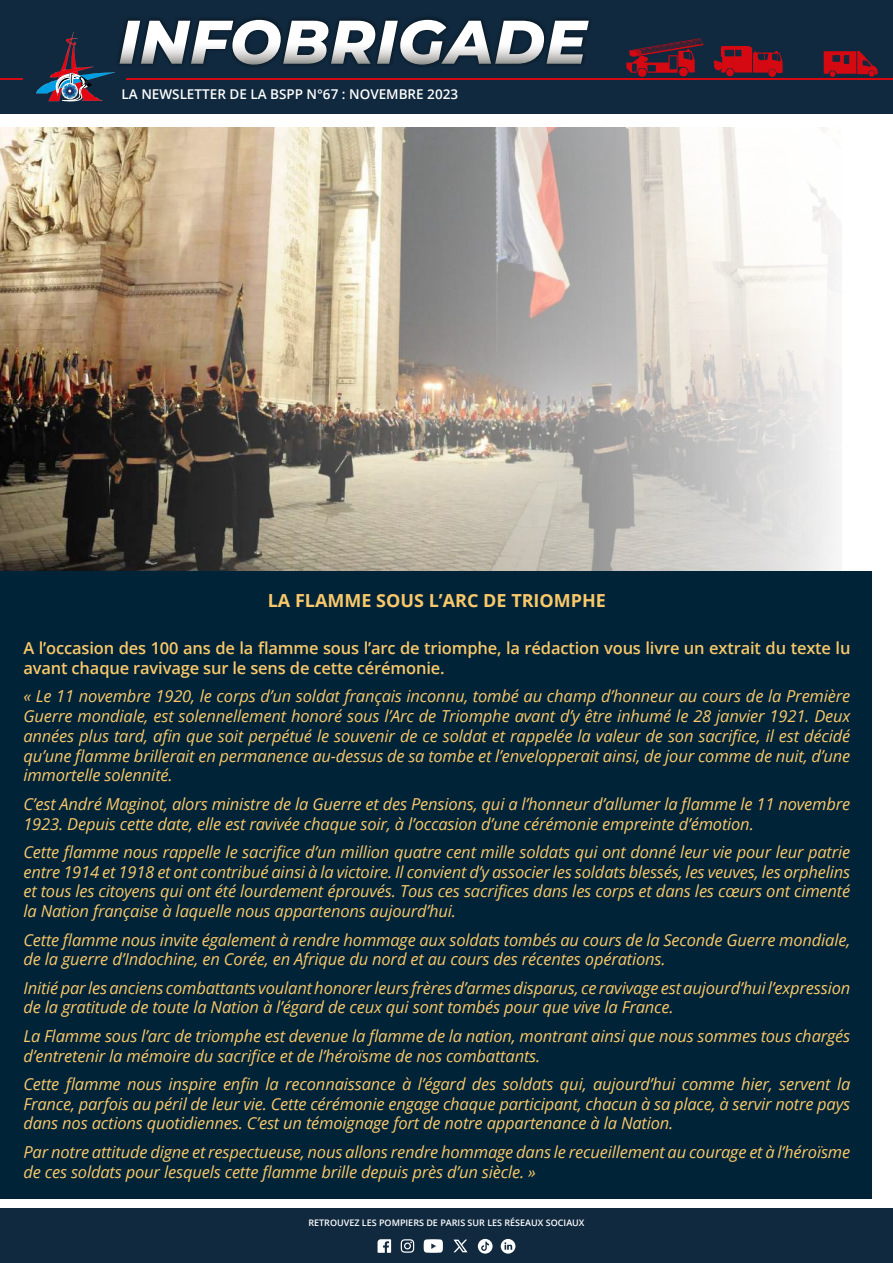
<style>
.page{position:relative;width:893px;height:1263px;background:#fff}
.page>*{position:absolute;margin:0;border:0;box-sizing:border-box;transform-origin:0 0}
.t1{font:italic 800 61.5px "Montserrat";letter-spacing:.01em;color:#fff}
.t2{font:700 18px "Open Sans";color:#f9c86a}
.t3{font:italic 16.5px/19.8px "Open Sans";letter-spacing:-.01em;color:#f9c86a}
.t4{font:600 16.5px/19.8px "Open Sans";letter-spacing:-.01em;color:#f9c86a}
.t5{font:600 13.5px "Open Sans";color:#fff}
.t6{font:600 9px "Open Sans";color:#fff}
</style>
<div class="page">
<img style="left:0;top:128px;width:835px;height:443px">
<div style="left:0;top:571px;width:872px;height:628px;background:#002337"></div>
<div style="left:0;top:0;width:893px;height:114px;background:#10293e"></div>
<hr style="left:127px;top:78px;width:766px;height:2px;background:#d50911">
<hr style="left:0;top:78px;width:23px;height:2px;background:#d50911">
<svg style="left:36px;top:32px;width:79px;height:70px"></svg>
<div style="left:115px;top:15px;width:478px;height:54px;background:#000;opacity:.5"></div>
<svg style="left:824px;top:51px;width:54px;height:26px"></svg>
<svg style="left:714px;top:46px;width:69px;height:31px"></svg>
<svg style="left:626px;top:38px;width:78px;height:39px"></svg>
<div style="left:0;top:1208px;width:893px;height:55px;background:#10293e"></div>
<svg style="left:378px;top:1239px;width:13px;height:14px"></svg>
<svg style="left:501px;top:1239px;width:14px;height:14px"></svg>
<svg style="left:401px;top:1239px;width:92px;height:14px"></svg>
<h1 class="t1" style="left:118px;top:-3px;width:470px">INFOBRIGADE</h1>
<p class="t5" style="left:122px;top:85px;width:338px">LA NEWSLETTER DE LA BSPP N°67 : NOVEMBRE 2023</p>
<p class="t5" style="left:322px;top:86px;width:17px">56</p>
<p class="t5" style="left:449px;top:86px;width:9px">2</p>
<p class="t2" style="left:268px;top:587px;width:340px">LA FLAMME SOUS L’ARC DE TRIOMPHE</p>
<p class="t4" style="left:23px;top:638px;width:829px">A l’occasion des 100 ans de la flamme sous l’arc de triomphe, la rédaction vous livre un extrait du texte lu avant chaque ravivage sur le sens de cette cérémonie.</p>
<p class="t3" style="left:23px;top:686px;width:828px;text-align:justify">« Le 11 novembre 1920, le corps d’un soldat français inconnu, tombé au champ d’honneur au cours de la Première Guerre mondiale, est solennellement honoré sous l’Arc de Triomphe avant d’y être inhumé le 28 janvier 1921. Deux années plus tard, afin que soit perpétué le souvenir de ce soldat et rappelée la valeur de son sacrifice, il est décidé qu’une flamme brillerait en permanence au-dessus de sa tombe et l’envelopperait ainsi, de jour comme de nuit, d’une immortelle solennité.</p>
<p class="t3" style="left:23px;top:793px;width:828px">C’est André Maginot, alors ministre de la Guerre et des Pensions, qui a l’honneur d’allumer la flamme le 11 novembre<br>1923. Depuis cette date, elle est ravivée chaque soir, à l’occasion d’une cérémonie empreinte d’émotion.</p>
<p class="t3" style="left:23px;top:841px;width:828px;text-align:justify">Cette flamme nous rappelle le sacrifice d’un million quatre cent mille soldats qui ont donné leur vie pour leur patrie entre 1914 et 1918 et ont contribué ainsi à la victoire. Il convient d’y associer les soldats blessés, les veuves, les orphelins et tous les citoyens qui ont été lourdement éprouvés. Tous ces sacrifices dans les corps et dans les cœurs ont cimenté la Nation française à laquelle nous appartenons aujourd’hui.</p>
<p class="t3" style="left:23px;top:929px;width:828px">Cette flamme nous invite également à rendre hommage aux soldats tombés au cours de la Seconde Guerre mondiale, de la guerre d’Indochine, en Corée, en Afrique du nord et au cours des récentes opérations.</p>
<p class="t3" style="left:23px;top:977px;width:828px">Initié par les anciens combattants voulant honorer leurs frères d’armes disparus, ce ravivage est aujourd’hui l’expression de la gratitude de toute la Nation à l’égard de ceux qui sont tombés pour que vive la France.</p>
<p class="t3" style="left:23px;top:1025px;width:828px">La Flamme sous l’arc de triomphe est devenue la flamme de la nation, montrant ainsi que nous sommes tous chargés d’entretenir la mémoire du sacrifice et de l’héroïsme de nos combattants.</p>
<p class="t3" style="left:23px;top:1073px;width:828px;text-align:justify">Cette flamme nous inspire enfin la reconnaissance à l’égard des soldats qui, aujourd’hui comme hier, servent la France, parfois au péril de leur vie. Cette cérémonie engage chaque participant, chacun à sa place, à servir notre pays dans nos actions quotidiennes. C’est un témoignage fort de notre appartenance à la Nation.</p>
<p class="t3" style="left:23px;top:1141px;width:828px">Par notre attitude digne et respectueuse, nous allons rendre hommage dans le recueillement au courage et à l’héroïsme de ces soldats pour lesquels cette flamme brille depuis près d’un siècle. »</p>
<p class="t6" style="left:308px;top:1217px;width:278px">RETROUVEZ LES POMPIERS DE PARIS SUR LES RÉSEAUX SOCIAUX</p>
</div>
